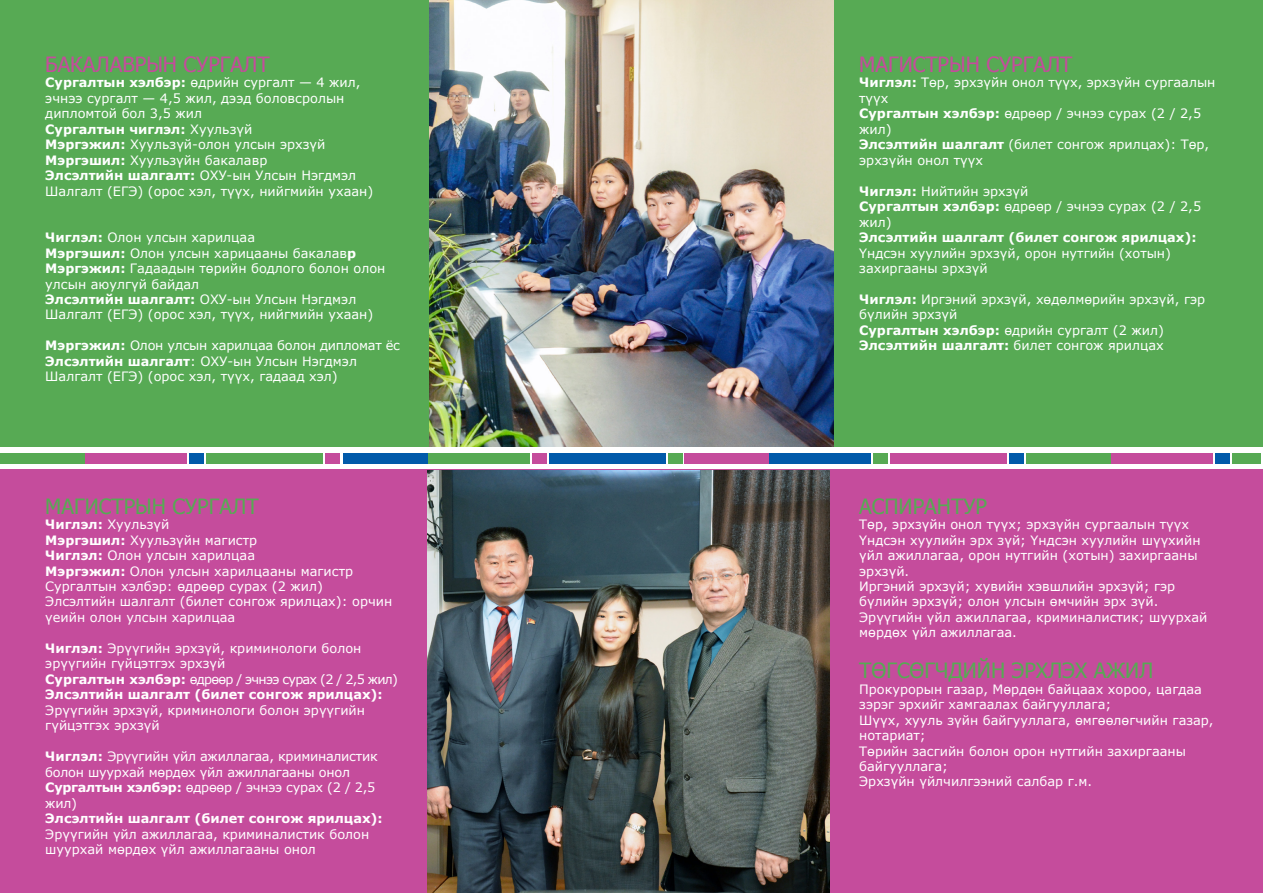
<style>
.page{position:relative;width:1263px;height:893px;background:#fff}
.page>*{position:absolute;margin:0;border:0;box-sizing:border-box;transform-origin:0 0}
.t1{font:21px "Tahoma";color:#57aa54}
.t2{font:21px "Tahoma";color:#c54c9c}
.t3{font:12.9px/15.5px "Verdana";color:#fff}
.t4{font:12.9px/15.5px "Verdana";letter-spacing:-.02em;color:#fff}
.t5{font:700 12.9px "Verdana";color:#fff}
.s1{font-weight:700}
</style>
<div class="page">
<div style="left:0;top:0;width:1263px;height:446px;background:#57aa54"></div>
<div style="left:0;top:470px;width:1263px;height:423px;background:#c54c9c"></div>
<div style="left:0;top:453px;width:85px;height:10px;background:#57aa54"></div>
<div style="left:85px;top:453px;width:102px;height:10px;background:#c54c9c"></div>
<div style="left:189px;top:453px;width:15px;height:10px;background:#015aaa"></div>
<div style="left:206px;top:453px;width:117px;height:10px;background:#57aa54"></div>
<div style="left:325px;top:453px;width:15px;height:10px;background:#c54c9c"></div>
<div style="left:343px;top:453px;width:85px;height:10px;background:#015aaa"></div>
<div style="left:428px;top:453px;width:101px;height:10px;background:#57aa54"></div>
<div style="left:532px;top:453px;width:14px;height:10px;background:#c54c9c"></div>
<div style="left:549px;top:453px;width:117px;height:10px;background:#015aaa"></div>
<div style="left:668px;top:453px;width:14px;height:10px;background:#57aa54"></div>
<div style="left:684px;top:453px;width:85px;height:10px;background:#c54c9c"></div>
<div style="left:769px;top:453px;width:102px;height:10px;background:#015aaa"></div>
<div style="left:873px;top:453px;width:15px;height:10px;background:#57aa54"></div>
<div style="left:890px;top:453px;width:117px;height:10px;background:#c54c9c"></div>
<div style="left:1010px;top:453px;width:14px;height:10px;background:#015aaa"></div>
<div style="left:1026px;top:453px;width:85px;height:10px;background:#57aa54"></div>
<div style="left:1111px;top:453px;width:102px;height:10px;background:#c54c9c"></div>
<div style="left:1215px;top:453px;width:15px;height:10px;background:#015aaa"></div>
<div style="left:1232px;top:453px;width:29px;height:10px;background:#57aa54"></div>
<img style="left:429px;top:0;width:404px;height:446px">
<img style="left:428px;top:471px;width:401px;height:422px">
<h1 class="t2" style="left:45px;top:50px;width:226px">БАКАЛАВРЫН СУРГАЛТ</h1>
<p class="t3" style="left:45px;top:75px;width:329px"><span class="s1">Сургалтын хэлбэр:</span> өдрийн сургалт — 4 жил, эчнээ сургалт — 4,5 жил, дээд боловсролын дипломтой бол 3,5 жил<br><span class="s1">Сургалтын чиглэл:</span> Хуульзүй<br><span class="s1">Мэргэжил:</span> Хуульзүй-олон улсын эрхзүй <span class="s1">Мэргэшил:</span> Хуульзүйн бакалавр<br><span class="s1">Элсэлтийн шалгалт:</span> ОХУ-ын Улсын Нэгдмэл Шалгалт (ЕГЭ) (орос хэл, түүх, нийгмийн ухаан)</p>
<p class="t3" style="left:45px;top:229px;width:342px"><span class="s1">Чиглэл:</span> Олон улсын харилцаа<br><span class="s1">Мэргэшил:</span> Олон улсын харицааны бакалав<span class="s1">р Мэргэжил:</span> Гадаадын төрийн бодлого болон олон улсын аюулгүй байдал<br><span class="s1">Элсэлтийн шалгалт:</span> ОХУ-ын Улсын Нэгдмэл Шалгалт (ЕГЭ) (орос хэл, түүх, нийгмийн ухаан)</p>
<p class="t3" style="left:45px;top:338px;width:356px"><span class="s1">Мэргэжил:</span> Олон улсын харилцаа болон дипломат ёс<br><span class="s1">Элсэлтийн шалгалт</span>: ОХУ-ын Улсын Нэгдмэл<br>Шалгалт (ЕГЭ) (орос хэл, түүх, гадаад хэл)</p>
<h1 class="t1" style="left:45px;top:492px;width:215px">МАГИСТРЫН СУРГАЛТ</h1>
<p class="t3" style="left:45px;top:516px;width:348px"><span class="s1">Чиглэл:</span> Хуульзүй<br><span class="s1">Мэргэшил:</span> Хуульзүйн магистр<br><span class="s1">Чиглэл:</span> Олон улсын харилцаа<br><span class="s1">Мэргэжил:</span> Олон улсын харилцааны магистр Сургалтын хэлбэр: өдрөөр сурах (2 жил)<br>Элсэлтийн шалгалт (билет сонгож ярилцах): орчин үеийн олон улсын харилцаа</p>
<p class="t3" style="left:45px;top:640px;width:354px"><span class="s1">Чиглэл:</span> Эрүүгийн эрхзүй, криминологи болон эрүүгийн гүйцэтгэх эрхзүй<br><span class="s1">Сургалтын хэлбэр:</span> өдрөөр / эчнээ сурах (2 / 2,5 жил)<br><span class="s1">Элсэлтийн шалгалт (билет сонгож ярилцах):</span></p>
<p class="t3" style="left:45px;top:702px;width:321px">Эрүүгийн эрхзүй, криминологи болон эрүүгийн гүйцэтгэх эрхзүй</p>
<p class="t4" style="left:45px;top:749px;width:334px"><span class="s1">Чиглэл:</span> Эрүүгийн үйл ажиллагаа, криминалистик болон шуурхай мөрдөх үйл ажиллагааны онол <span class="s1">Сургалтын хэлбэр:</span> өдрөөр / эчнээ сурах (2 / 2,5 жил)</p>
<p class="t5" style="left:45px;top:809px;width:339px">Элсэлтийн шалгалт (билет сонгож ярилцах):</p>
<p class="t3" style="left:45px;top:826px;width:325px">Эрүүгийн үйл ажиллагаа, криминалистик болон шуурхай мөрдөх үйл ажиллагааны онол</p>
<h1 class="t2" style="left:859px;top:50px;width:215px">МАГИСТРЫН СУРГАЛТ</h1>
<p class="t3" style="left:859px;top:75px;width:358px"><span class="s1">Чиглэл:</span> Төр, эрхзүйн онол түүх, эрхзүйн сургаалын түүх<br><span class="s1">Сургалтын хэлбэр:</span> өдрөөр / эчнээ сурах (2 / 2,5 жил)<br><span class="s1">Элсэлтийн шалгалт</span> (билет сонгож ярилцах): Төр, эрхзүйн онол түүх</p>
<p class="t3" style="left:859px;top:183px;width:343px"><span class="s1">Чиглэл:</span> Нийтийн эрхзүй<br><span class="s1">Сургалтын хэлбэр:</span> өдрөөр / эчнээ сурах (2 / 2,5 жил)</p>
<p class="t5" style="left:859px;top:228px;width:339px">Элсэлтийн шалгалт (билет сонгож ярилцах):</p>
<p class="t3" style="left:859px;top:245px;width:313px">Үндсэн хуулийн эрхзүй, орон нутгийн (хотын) захиргааны эрхзүй</p>
<p class="t3" style="left:859px;top:291px;width:347px"><span class="s1">Чиглэл:</span> Иргэний эрхзүй, хөдөлмөрийн эрхзүй, гэр бүлийн эрхзүй<br><span class="s1">Сургалтын хэлбэр:</span> өдрийн сургалт (2 жил)<br><span class="s1">Элсэлтийн шалгалт:</span> билет сонгож ярилцах</p>
<h1 class="t1" style="left:859px;top:492px;width:129px">АСПИРАНТУР</h1>
<p class="t3" style="left:859px;top:516px;width:350px">Төр, эрхзүйн онол түүх; эрхзүйн сургаалын түүх Үндсэн хуулийн эрх зүй; Үндсэн хуулийн шүүхийн үйл ажиллагаа, орон нутгийн (хотын) захиргааны эрхзүй.<br>Иргэний эрхзүй; хувийн хэвшлийн эрхзүй; гэр бүлийн эрхзүй; олон улсын өмчийн эрх зүй.<br>Эрүүгийн үйл ажиллагаа, криминалистик; шуурхай мөрдөх үйл ажиллагаа.</p>
<h1 class="t1" style="left:859px;top:656px;width:296px">ТӨГСӨГЧДИЙН ЭРХЛЭХ АЖИЛ</h1>
<p class="t3" style="left:859px;top:681px;width:356px">Прокурорын газар, Мөрдөн байцаах хороо, цагдаа зэрэг эрхийг хамгаалах байгууллага;<br>Шүүх, хууль зүйн байгууллага, өмгөөлөгчийн газар, нотариат;<br>Төрийн засгийн болон орон нутгийн захиргааны байгууллага;<br>Эрхзүйн үйлчилгээний салбар г.м.</p>
</div>
